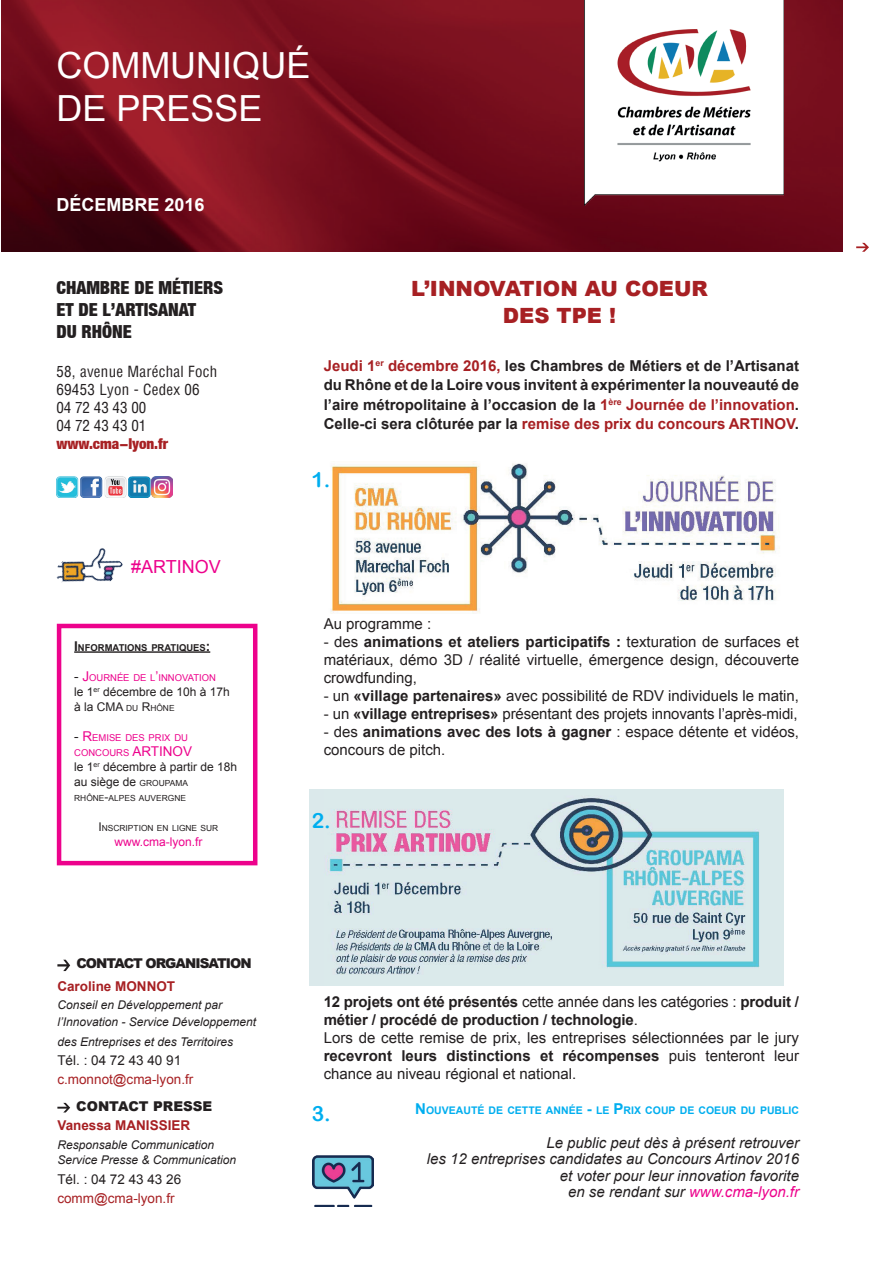
<style>
.page{position:relative;width:893px;height:1263px;background:#fff}
.page>*{position:absolute;margin:0;border:0;box-sizing:border-box;transform-origin:0 0}
.t1{font:36px/43.2px "Arial";color:#fff}
.t2{font:900 21px/27px "Arial";color:#a72023;text-align:center}
.t3{font:21px "Arial Rounded MT Bold";color:#00aeef}
.t4{font:900 condensed 18px/21.6px "Helvetica Neue LT";color:#231f20}
.t5{font:700 18px "Arial";color:#fff}
.t6{font:18px "Arial";color:#ed028c}
.t7{font:15px/18px "Arial";color:#231f20}
.t8{font:700 15px/19.5px "Arial";color:#231f20;text-align:justify}
.t9{font:italic 15px/16.5px "Arial";color:#231f20;text-align:right}
.t10{font:condensed 15px/18px "Helvetica";letter-spacing:.02em;color:#231f20}
.t11{font:900 condensed 15px "Helvetica Neue LT";color:#a72023}
.t12{font:13.5px "Arial";color:#a72023}
.t13{font:700 13.5px "Arial";color:#a72023}
.t14{font:13.5px "Arial";color:#231f20}
.t15{font:900 13.5px "Arial";letter-spacing:-.07em;color:#231f20}
.t16{font:900 13.5px "Arial";color:#231f20}
.t17{font:13.5px "Arial";color:#ed028c}
.t18{font:italic 12px/15px "Arial";color:#231f20}
.t19{font:12px/15px "Arial";color:#231f20}
.t20{font:12px "Arial";color:#ed028c}
.t21{font:700 10.5px "Arial";color:#00aeef}
.t22{font:9.45px/15px "Arial";color:#ed028c}
.t23{font:700 9.45px "Arial";color:#231f20}
.t24{font:8.4px "Arial";color:#231f20}
.s1{font-size:13.5px}
.s2{font-size:13.5px;color:#231f20}
.s3{font-size:12px}
.s4{font-size:9.45px}
.s5{font-size:8.4px}
.s6{color:#a72023}
.s7{font-weight:700}
.s8{font-size:15px}
.s9{color:#ed028c}
</style>
<div class="page">
<div style="left:309px;top:789px;width:29px;height:196px;background:#dbe9eb"></div>
<img style="left:2px;top:0;width:841px;height:252px">
<svg style="left:57px;top:1103px;width:13px;height:9px"></svg>
<svg style="left:856px;top:243px;width:13px;height:9px"></svg>
<svg style="left:57px;top:960px;width:13px;height:11px"></svg>
<img style="left:104px;top:476px;width:69px;height:22px">
<img style="left:585px;top:0;width:199px;height:206px">
<img style="left:330px;top:463px;width:450px;height:150px">
<img style="left:326px;top:789px;width:458px;height:196px">
<div style="left:57px;top:624px;width:200px;height:241px;border:4px solid #ed028c"></div>
<hr style="left:74px;top:651px;width:136px;height:2px;background:#231f20">
<img style="left:56px;top:548px;width:67px;height:35px">
<img style="left:313px;top:1155px;width:61px;height:52px">
<img style="left:81px;top:476px;width:22px;height:22px">
<img style="left:57px;top:476px;width:24px;height:22px">
<h1 class="t1" style="left:56px;top:44px;width:255px">COMMUNIQUÉ<br>DE PRESSE</h1>
<p class="t5" style="left:56px;top:193px;width:150px">DÉCEMBRE 2016</p>
<p class="t4" style="left:56px;top:277px;width:168px">CHAMBRE DE MÉTIERS<br>ET DE L’ARTISANAT<br>DU RHÔNE</p>
<p class="t10" style="left:56px;top:363px;width:162px">58, avenue Maréchal Foch<br>69453 Lyon - Cedex 06<br>04 72 43 43 00<br>04 72 43 43 01</p>
<p class="t11" style="left:56px;top:435px;width:113px">www.cma-lyon.fr</p>
<p class="t6" style="left:131px;top:555px;width:91px">#ARTINOV</p>
<p class="t23" style="left:74px;top:641px;width:138px"><span class="s1">I</span> NFORMATIONS PRATIQUES<span class="s1">:</span></p>
<p class="t22" style="left:74px;top:670px;width:91px"><span class="s2">-</span> <span class="s1">J</span>OURNÉE DE L<span class="s1">’</span>INNOVATION</p>
<p class="t19" style="left:74px;top:684px;width:157px">le 1<sup>er</sup> décembre de 10h à 17h</p>
<p class="t24" style="left:74px;top:702px;width:102px"><span class="s3">à la</span> <span class="s3">CMA</span> DU <span class="s3">R</span>HÔN E</p>
<p class="t22" style="left:74px;top:730px;width:115px"><span class="s2">-</span> <span class="s1">R</span>EMISE DES PRIX DU<br>CONCO</p>
<p class="t17" style="left:109px;top:742px;width:84px"><span class="s4">URS</span> ARTINOV</p>
<p class="t19" style="left:74px;top:759px;width:164px">le 1<sup>er</sup> décembre à partir de 18h au siège de <span class="s5">GROUPAMA</span></p>
<p class="t24" style="left:74px;top:792px;width:113px">RHÔN E<span class="s3">-</span>ALPES AUVERGN E</p>
<p class="t24" style="left:99px;top:822px;width:41px"><span class="s3">I</span>NSCRI PTION</p>
<p class="t24" style="left:157px;top:822px;width:62px">EN LIGNE SUR</p>
<p class="t20" style="left:114px;top:833px;width:90px">www.cma-lyon.fr</p>
<p class="t15" style="left:76px;top:954px;width:177px">CONTACT ORGANISATION</p>
<p class="t13" style="left:57px;top:977px;width:119px">Caroline MONNOT</p>
<p class="t18" style="left:57px;top:996px;width:200px;line-height:17.7px">Conseil en Développement par l’Innovation - Service Développement</p>
<p class="t18" style="left:57px;top:1034px;width:177px">des Entreprises et des Territoires</p>
<p class="t14" style="left:57px;top:1051px;width:125px">Tél. : 04 72 43 40 91</p>
<p class="t12" style="left:57px;top:1070px;width:137px">c.monnot@cma-lyon.fr</p>
<p class="t16" style="left:76px;top:1097px;width:138px">CONTACT PRESSE</p>
<p class="t13" style="left:57px;top:1116px;width:134px">Vanessa MANISSIER</p>
<p class="t18" style="left:57px;top:1138px;width:180px">Responsable Communication<br>Service Presse &amp; Communication</p>
<p class="t14" style="left:57px;top:1170px;width:125px">Tél. : 04 72 43 43 26</p>
<p class="t12" style="left:57px;top:1189px;width:119px">comm@cma-lyon.fr</p>
<h2 class="t2" style="left:411px;top:275px;width:298px">L’INNOVATION AU COEUR<br>DES TPE !</h2>
<p class="t8" style="left:324px;top:356px;width:477px"><span class="s6">Jeudi 1</span><sup>er</sup> <span class="s6">décembre 2016,</span> les Chambres de Métiers et de l’Artisanat du Rhône et de la Loire vous invitent à expérimenter la nouveauté de l’aire métropolitaine à l’occasion de la <span class="s6">1</span><sup>ère</sup> <span class="s6">Journée de l’innovation</span>.<br>Celle-ci sera clôturée par la <span class="s6">remise des prix du concours ARTINOV</span>.</p>
<h2 class="t3" style="left:311px;top:467px;width:21px">1.</h2>
<p class="t7" style="left:324px;top:615px;width:109px">Au programme :</p>
<p class="t7" style="left:324px;top:633px;width:477px;text-align:justify">- des <span class="s7">animations et ateliers participatifs :</span> texturation de surfaces et matériaux, démo 3D / réalité virtuelle, émergence design, découverte crowdfunding,</p>
<p class="t7" style="left:324px;top:687px;width:477px">- un <span class="s7">«village partenaires»</span> avec possibilité de RDV individuels le matin,</p>
<p class="t7" style="left:324px;top:705px;width:475px">- un <span class="s7">«village entreprises»</span> présentant des projets innovants l’après-midi,</p>
<p class="t7" style="left:324px;top:723px;width:477px">- des <span class="s7">animations avec des lots à gagner</span> : espace détente et vidéos, concours de pitch.</p>
<h2 class="t3" style="left:312px;top:808px;width:21px">2.</h2>
<p class="t7" style="left:324px;top:993px;width:477px"><span class="s7">12 projets ont été présentés</span> cette année dans les catégories : <span class="s7">produit / métier / procédé de production / technologie</span>.<br>Lors de cette remise de prix, les entreprises sélectionnées par le jury <span class="s7">recevront leurs distinctions et récompenses</span> puis tenteront leur chance au niveau régional et national.</p>
<p class="t21" style="left:415px;top:1103px;width:385px"><span class="s8">N</span>OUVEAUTÉ DE CETTE ANN ÉE <span class="s8">-</span> LE <span class="s8">P</span>RIX COUP DE COEUR DU PUBLIC</p>
<p class="t9" style="left:427px;top:1134px;width:374px">Le public peut dès à présent retrouver<br>les 12 entreprises candidates au Concours Artinov 2016 et voter pour leur innovation favorite<br>en se rendant sur <span class="s9">www.cma-lyon.fr</span></p>
<h2 class="t3" style="left:312px;top:1101px;width:21px">3.</h2>
</div>
